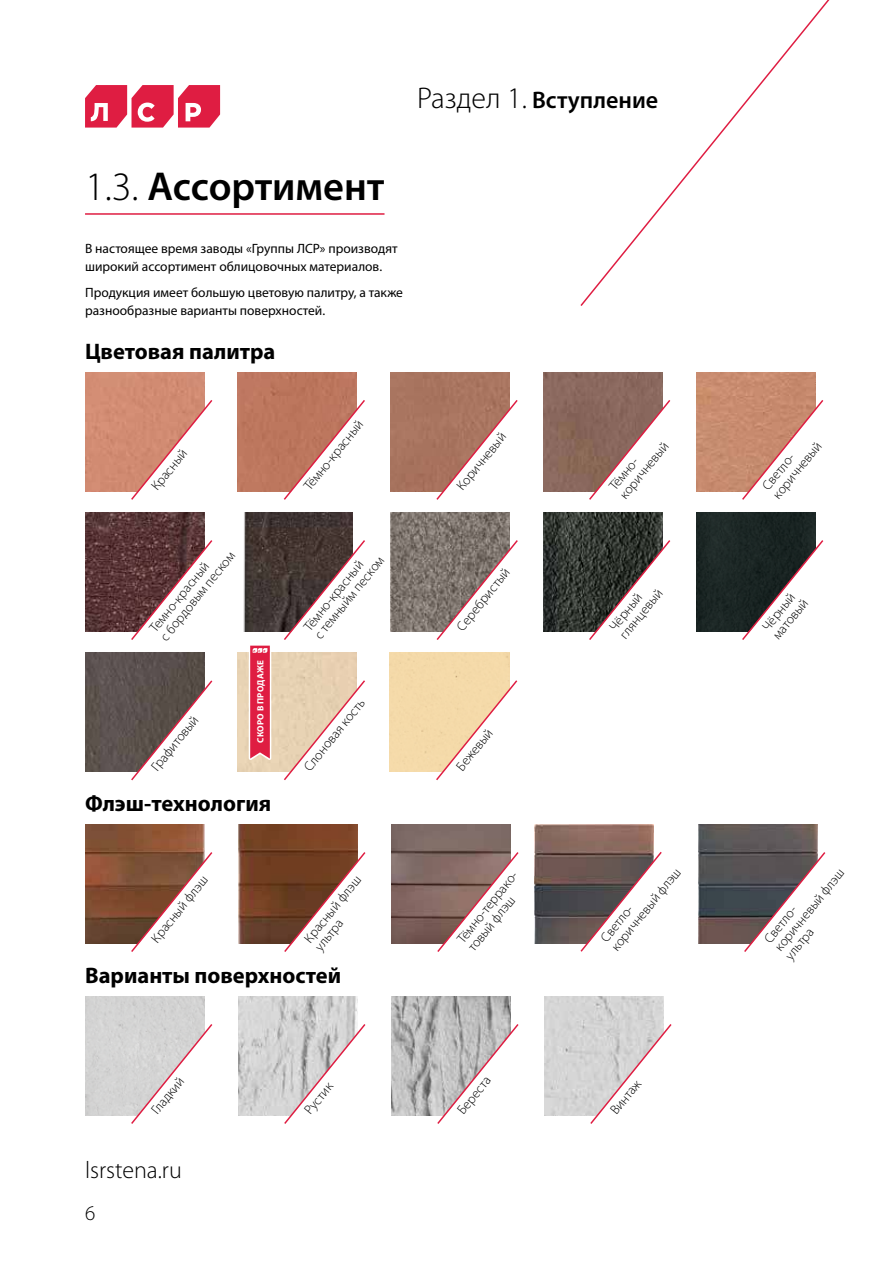
<style>
.page{position:relative;width:893px;height:1263px;background:#fff}
.page>*{position:absolute;margin:0;border:0;box-sizing:border-box;transform-origin:0 0}
.t1{font:600 40.5px "Myriad Pro";letter-spacing:-.005em;color:#000}
.t2{font:600 24px "Myriad Pro";color:#000}
.t3{font:300 24px "Myriad Pro";color:#000}
.t4{font:700 22.5px "Myriad Pro";color:#000}
.t5{font:300 21px "Myriad Pro";color:#000}
.t6{font:300 13.5px/13.5px "Myriad Pro";color:#000}
.t7{font:13.5px/18px "Myriad Pro";color:#000}
.t8{font:700 9px "Myriad Pro";letter-spacing:.02em;color:#fff}
.s1{font-weight:300;font-size:30px}
.s2{font-weight:300}
</style>
<div class="page">
<svg style="left:85px;top:85px;width:135px;height:43px"></svg>
<hr style="left:85px;top:213px;width:299px;height:2px;background:#df1d42">
<img style="left:390px;top:512px;width:120px;height:119px">
<svg style="left:435px;top:538px;width:83px;height:102px"></svg>
<img style="left:85px;top:512px;width:119px;height:119px">
<svg style="left:130px;top:538px;width:83px;height:102px"></svg>
<img style="left:243px;top:512px;width:110px;height:119px">
<svg style="left:282px;top:538px;width:83px;height:102px"></svg>
<img style="left:543px;top:512px;width:119px;height:119px">
<svg style="left:587px;top:538px;width:84px;height:102px"></svg>
<div style="left:696px;top:512px;width:119px;height:119px;background:#1c2725"></div>
<svg style="left:740px;top:538px;width:84px;height:102px"></svg>
<img style="left:534px;top:824px;width:119px;height:119px">
<svg style="left:579px;top:849px;width:83px;height:103px"></svg>
<img style="left:698px;top:824px;width:119px;height:119px">
<svg style="left:743px;top:850px;width:83px;height:102px"></svg>
<div style="left:238px;top:653px;width:119px;height:119px;background:#e8d3b4"></div>
<svg style="left:282px;top:678px;width:83px;height:102px"></svg>
<svg style="left:434px;top:678px;width:84px;height:103px"></svg>
<img style="left:391px;top:824px;width:119px;height:119px">
<svg style="left:436px;top:850px;width:83px;height:102px"></svg>
<img style="left:85px;top:824px;width:119px;height:119px">
<svg style="left:130px;top:850px;width:83px;height:102px"></svg>
<img style="left:238px;top:824px;width:119px;height:119px">
<svg style="left:283px;top:850px;width:83px;height:102px"></svg>
<img style="left:391px;top:996px;width:119px;height:119px">
<svg style="left:436px;top:1022px;width:83px;height:102px"></svg>
<img style="left:544px;top:996px;width:119px;height:119px">
<svg style="left:589px;top:1022px;width:83px;height:102px"></svg>
<div style="left:85px;top:996px;width:119px;height:119px;background:#d4d3d3"></div>
<svg style="left:130px;top:1022px;width:83px;height:102px"></svg>
<img style="left:85px;top:653px;width:119px;height:119px">
<svg style="left:130px;top:678px;width:83px;height:103px"></svg>
<img style="left:238px;top:996px;width:119px;height:119px">
<svg style="left:283px;top:1022px;width:83px;height:102px"></svg>
<img style="left:543px;top:372px;width:119px;height:119px">
<svg style="left:587px;top:398px;width:84px;height:102px"></svg>
<img style="left:696px;top:372px;width:119px;height:119px">
<svg style="left:740px;top:398px;width:84px;height:102px"></svg>
<div style="left:85px;top:372px;width:119px;height:119px;background:#d28c73"></div>
<svg style="left:130px;top:398px;width:83px;height:102px"></svg>
<div style="left:238px;top:372px;width:119px;height:119px;background:#bd775e"></div>
<svg style="left:282px;top:398px;width:83px;height:102px"></svg>
<div style="left:390px;top:372px;width:119px;height:119px;background:#a9745f"></div>
<svg style="left:435px;top:398px;width:83px;height:102px"></svg>
<svg style="left:580px;top:0;width:250px;height:306px"></svg>
<svg style="left:249px;top:645px;width:22px;height:115px;background:#e34160"></svg>
<h2 class="t2" style="left:417px;top:90px;width:243px"><span class="s1">Раздел 1.</span> Вступление</h2>
<h1 class="t1" style="left:85px;top:172px;width:301px"><span class="s2">1.3.</span> Ассортимент</h1>
<p class="t7" style="left:85px;top:239px;width:314px">В настоящее время заводы «Группы ЛСР» производят широкий ассортимент облицовочных материалов.</p>
<p class="t7" style="left:85px;top:284px;width:319px">Продукция имеет большую цветовую палитру, а также разнообразные варианты поверхностей.</p>
<h3 class="t4" style="left:85px;top:343px;width:192px">Цветовая палитра</h3>
<p class="t6" style="left:150px;top:485px;width:50px;rotate:-51deg">Красный</p>
<p class="t6" style="left:302px;top:485px;width:87px;rotate:-51deg">Тёмно-красный</p>
<p class="t6" style="left:455px;top:485px;width:72px;rotate:-51deg">Коричневый</p>
<p class="t6" style="left:608px;top:485px;width:71px;rotate:-51deg">Тёмно&shy;коричневый</p>
<p class="t6" style="left:761px;top:485px;width:71px;rotate:-51deg">Светло&shy;коричневый</p>
<p class="t6" style="left:159px;top:635px;width:112px;rotate:-51deg">с бордовым песком</p>
<p class="t6" style="left:302px;top:625px;width:104px;rotate:-51deg">Тёмно-красный<br>с темныйм песком</p>
<p class="t6" style="left:148px;top:627px;width:87px;rotate:-51deg">Темно-красный</p>
<p class="t6" style="left:455px;top:625px;width:77px;rotate:-51deg">Серебристый</p>
<p class="t6" style="left:150px;top:765px;width:68px;rotate:-51deg">Графитовый</p>
<p class="t8" style="left:257px;top:743px;width:84px;rotate:-90deg">СКОРО В ПРОДАЖЕ</p>
<h3 class="t4" style="left:85px;top:795px;width:188px">Флэш-технология</h3>
<p class="t6" style="left:302px;top:765px;width:90px;rotate:-51deg">Слоновая кость</p>
<p class="t6" style="left:150px;top:937px;width:83px;rotate:-51deg">Красный флэш</p>
<p class="t6" style="left:303px;top:937px;width:83px;rotate:-51deg">Красный флэш ультра</p>
<h3 class="t4" style="left:85px;top:967px;width:258px">Варианты поверхностей</h3>
<p class="t6" style="left:455px;top:765px;width:51px;rotate:-51deg">Бежевый</p>
<p class="t6" style="left:456px;top:937px;width:92px;rotate:-51deg">Тёмно-террако&shy;товый флэш</p>
<p class="t6" style="left:608px;top:625px;width:61px;rotate:-51deg">Чёрный глянцевый</p>
<p class="t6" style="left:761px;top:625px;width:49px;rotate:-51deg">Чёрный матовый</p>
<p class="t6" style="left:599px;top:937px;width:104px;rotate:-51deg">Светло&shy;коричневый флэш</p>
<p class="t6" style="left:763px;top:937px;width:104px;rotate:-51deg">Светло&shy;коричневый флэш ультра</p>
<p class="t6" style="left:150px;top:1109px;width:45px;rotate:-51deg">Гладкий</p>
<p class="t6" style="left:456px;top:1109px;width:46px;rotate:-51deg">Береста</p>
<p class="t6" style="left:609px;top:1109px;width:42px;rotate:-51deg">Винтаж</p>
<p class="t6" style="left:303px;top:1109px;width:39px;rotate:-51deg">Рустик</p>
<h2 class="t3" style="left:85px;top:1161px;width:98px">lsrstena.ru</h2>
<h3 class="t5" style="left:85px;top:1205px;width:12px">6</h3>
</div>
